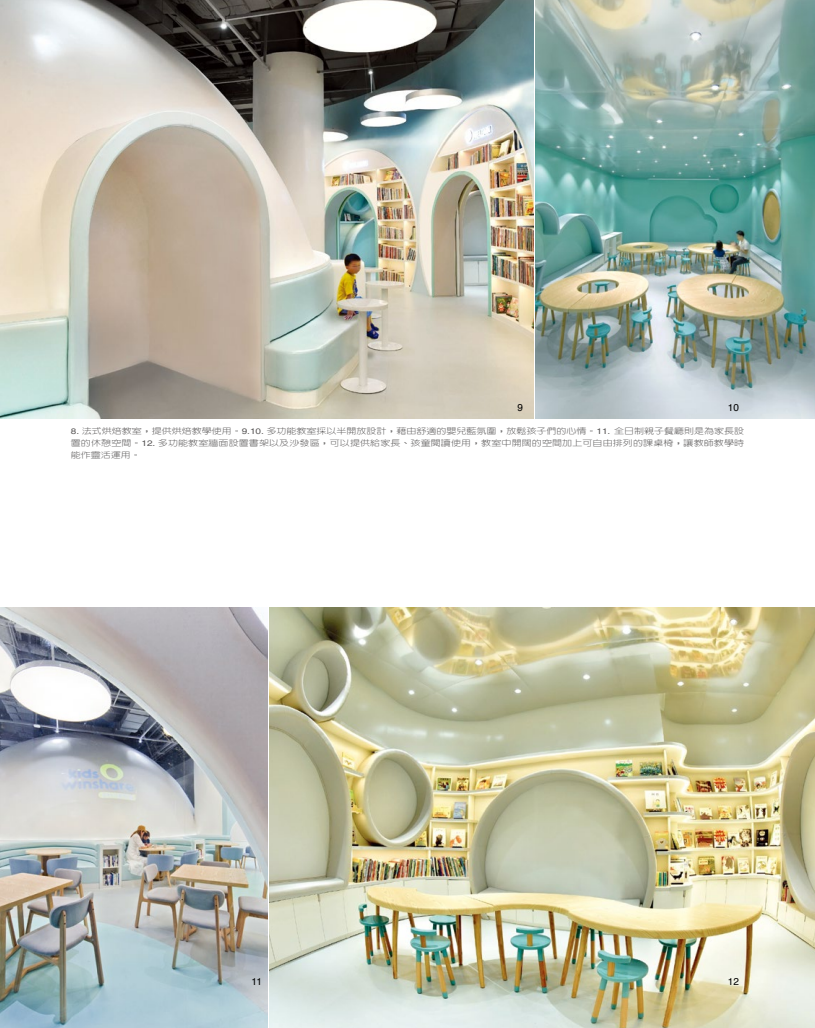
<style>
.page{position:relative;width:815px;height:1028px;background:#fff}
.page>*{position:absolute;margin:0;border:0;box-sizing:border-box;transform-origin:0 0}
.t1{font:11.25px "Courier New";color:#000}
.t2{font:10px "Helvetica";color:#000}
.t3{font:300 8px/12px "AR New Hei B5";letter-spacing:.01em;color:#595757;text-align:justify;scale:1.25 1}
.s1{font-family:"Helvetica";font-weight:400}
.s2{font-weight:700}
</style>
<div class="page">
<img style="left:1px;top:0;width:533px;height:419px">
<img style="left:0;top:608px;width:815px;height:420px">
<img style="left:536px;top:0;width:279px;height:419px">
<p class="t2" style="left:517px;top:400px;width:7px">9</p>
<p class="t2" style="left:728px;top:400px;width:13px">10</p>
<p class="t3" style="left:71px;top:425px;width:540px"><span class="s1">8.</span> 法式烘焙教室<span class="s2">，</span>提供烘焙教學使用<span class="s2">。</span><span class="s1">9.10.</span> 多功能教室採以半開放設計<span class="s2">，</span>藉由舒適的嬰兒藍氛圍<span class="s2">，</span>放鬆孩子們的心情<span class="s2">。</span><span class="s1">11.</span> 全日制親子餐廳則是為家長設置的休憩空間<span class="s2">。</span><span class="s1">12.</span> 多功能教室牆面設置書架以及沙發區<span class="s2">，</span>可以提供給家長<span class="s2">、</span>孩童閱讀使用<span class="s2">，</span>教室中開闊的空間加上可自由排列的課桌椅<span class="s2">，</span>讓教師教學時能作靈活運用<span class="s2">。</span></p>
<p class="t2" style="left:252px;top:973px;width:12px">11</p>
<p class="t2" style="left:728px;top:973px;width:13px">12</p>
<p class="t1" style="left:724px;top:976px;width:22px">117</p>
</div>
